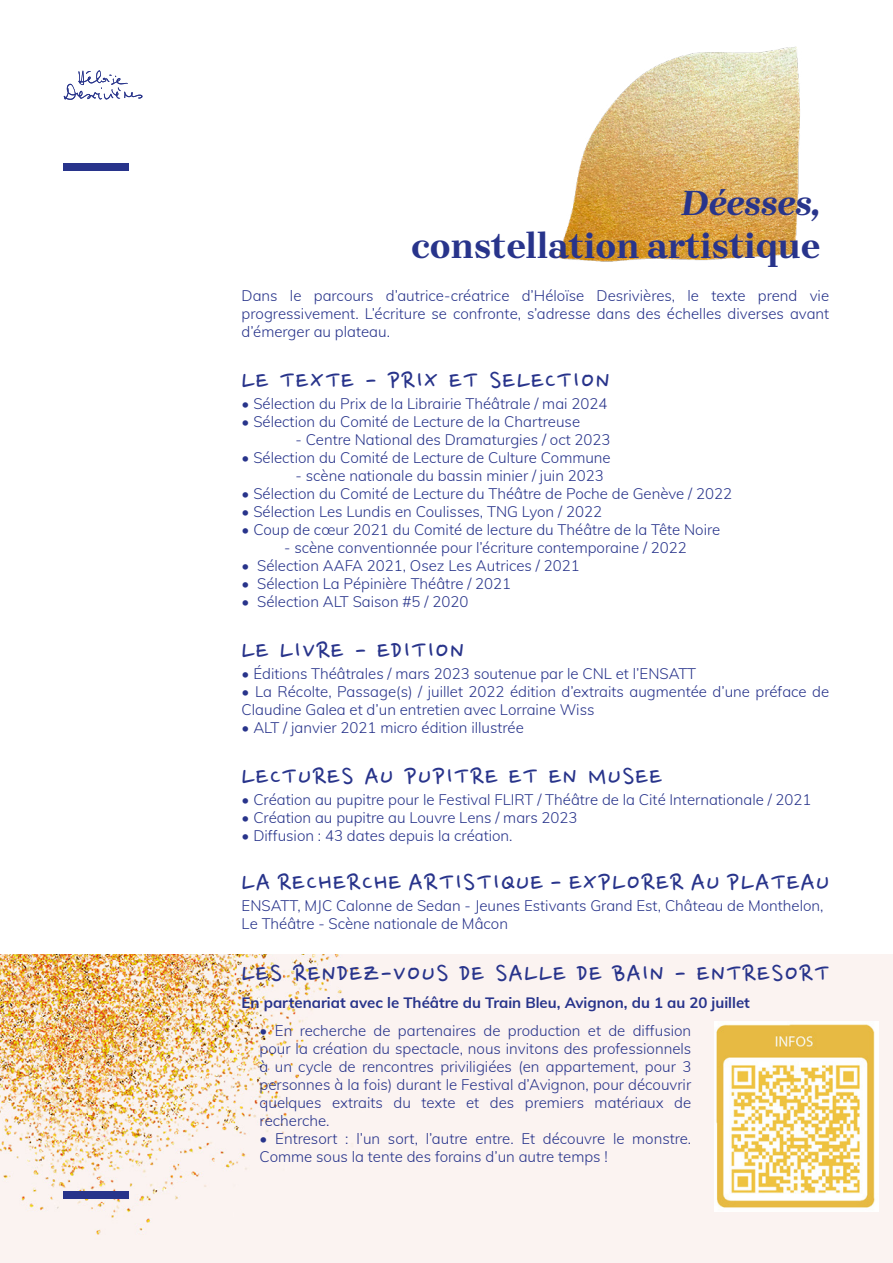
<style>
.page{position:relative;width:893px;height:1263px;background:#fff}
.page>*{position:absolute;margin:0;border:0;box-sizing:border-box;transform-origin:0 0}
.t1{font:700 36px "Brygada 1918";color:#28348b}
.t2{font:italic 700 36px "Brygada 1918";color:#28348b}
.t3{font:30px "Nanum Pen";letter-spacing:.05em;color:#28348b}
.t4{font:300 15px/18px "Mulish";color:#28348b}
.t5{font:700 15px "Mulish";color:#28348b}
.s1{font-weight:400}
</style>
<div class="page">
<img style="left:0;top:955px;width:893px;height:308px">
<div style="left:64px;top:164px;width:65px;height:7px;background:#28348b"></div>
<svg style="left:64px;top:70px;width:79px;height:30px"></svg>
<div style="left:64px;top:1192px;width:65px;height:7px;background:#28348b"></div>
<img style="left:559px;top:46px;width:241px;height:216px">
<img style="left:714px;top:1021px;width:164px;height:191px">
<h1 class="t2" style="left:682px;top:177px;width:140px">Déesses,</h1>
<h1 class="t1" style="left:411px;top:220px;width:411px">constellation artistique</h1>
<p class="t4" style="left:242px;top:286px;width:589px;text-align:justify">Dans le parcours d’autrice-créatrice d’Héloïse Desrivières, le texte prend vie progressivement. L’écriture se confronte, s’adresse dans des échelles diverses avant d’émerger au plateau.</p>
<h2 class="t3" style="left:242px;top:367px;width:369px">LE TEXTE - PRIX ET SELECTION</h2>
<p class="t4" style="left:242px;top:394px;width:367px"><span class="s1">•</span> Sélection du Prix de la Librairie Théâtrale / mai 2024</p>
<p class="t4" style="left:242px;top:412px;width:340px"><span class="s1">•</span> Sélection du Comité de Lecture de la Chartreuse</p>
<p class="t4" style="left:296px;top:430px;width:316px">- Centre National des Dramaturgies / oct 2023</p>
<p class="t4" style="left:242px;top:448px;width:371px">• Sélection du Comité de Lecture de Culture Commune</p>
<p class="t4" style="left:296px;top:466px;width:310px">- scène nationale du bassin minier / juin 2023</p>
<p class="t4" style="left:242px;top:484px;width:492px">• Sélection du Comité de Lecture du Théâtre de Poche de Genève / 2022</p>
<p class="t4" style="left:242px;top:502px;width:362px">• Sélection Les Lundis en Coulisses, TNG Lyon / 2022</p>
<p class="t4" style="left:242px;top:520px;width:480px">• Coup de cœur 2021 du Comité de lecture du Théâtre de la Tête Noire</p>
<p class="t4" style="left:284px;top:538px;width:404px">- scène conventionnée pour l’écriture contemporaine / 2022</p>
<p class="t4" style="left:242px;top:556px;width:340px">• Sélection AAFA 2021, Osez Les Autrices / 2021</p>
<p class="t4" style="left:242px;top:574px;width:271px">• Sélection La Pépinière Théâtre / 2021</p>
<p class="t4" style="left:242px;top:592px;width:228px">• Sélection ALT Saison #5 / 2020</p>
<h2 class="t3" style="left:242px;top:637px;width:224px">LE LIVRE - EDITION</h2>
<p class="t4" style="left:242px;top:664px;width:456px">• Éditions Théâtrales / mars 2023 soutenue par le CNL et l’ENSATT</p>
<p class="t4" style="left:242px;top:682px;width:589px">• La Récolte, Passage(s) / juillet 2022 édition d’extraits augmentée d’une préface de<br>Claudine Galea et d’un entretien avec Lorraine Wiss</p>
<p class="t4" style="left:242px;top:718px;width:284px">• ALT / janvier 2021 micro édition illustrée</p>
<h2 class="t3" style="left:242px;top:763px;width:422px">LECTURES AU PUPITRE ET EN MUSEE</h2>
<p class="t4" style="left:242px;top:790px;width:571px">• Création au pupitre pour le Festival FLIRT / Théâtre de la Cité Internationale / 2021</p>
<p class="t4" style="left:242px;top:808px;width:337px">• Création au pupitre au Louvre Lens / mars 2023</p>
<p class="t4" style="left:242px;top:826px;width:272px">• Diffusion : 43 dates depuis la création.</p>
<h2 class="t3" style="left:242px;top:869px;width:589px">LA RECHERCHE ARTISTIQUE - EXPLORER AU PLATEAU</h2>
<p class="t4" style="left:242px;top:896px;width:583px">ENSATT, MJC Calonne de Sedan - Jeunes Estivants Grand Est, Château de Monthelon,<br>Le Théâtre - Scène nationale de Mâcon</p>
<h2 class="t3" style="left:242px;top:960px;width:589px">LES RENDEZ-VOUS DE SALLE DE BAIN - ENTRESORT</h2>
<p class="t5" style="left:242px;top:992px;width:510px">En partenariat avec le Théâtre du Train Bleu, Avignon, du 1 au 20 juillet</p>
<p class="t4" style="left:260px;top:1021px;width:433px;text-align:justify">• En recherche de partenaires de production et de diffusion pour la création du spectacle, nous invitons des professionnels à un cycle de rencontres priviligiées (en appartement, pour 3 personnes à la fois) durant le Festival d’Avignon, pour découvrir quelques extraits du texte et des premiers matériaux de recherche.</p>
<p class="t4" style="left:260px;top:1129px;width:433px">• Entresort : l’un sort, l’autre entre. Et découvre le monstre.<br>Comme sous la tente des forains d’un autre temps !</p>
</div>
